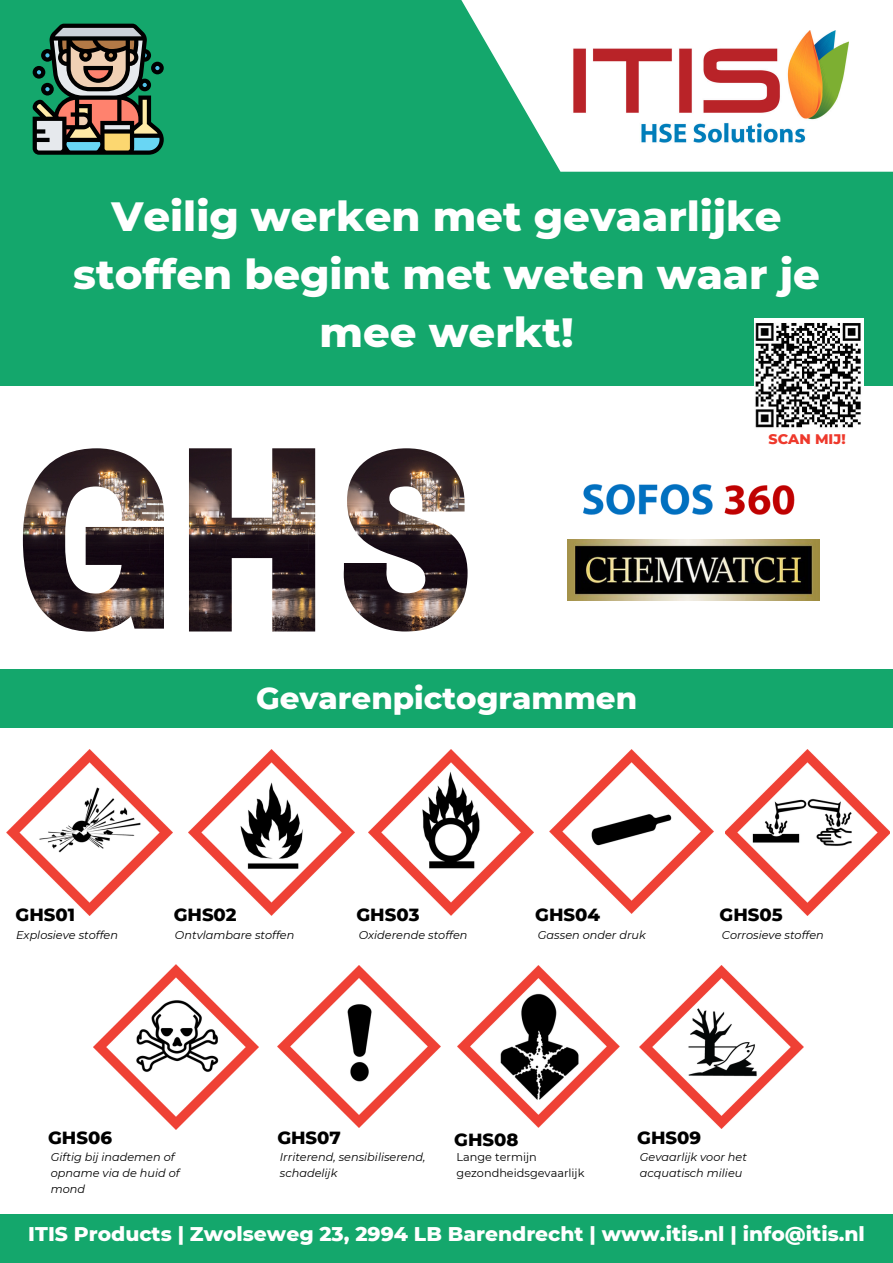
<style>
.page{position:relative;width:893px;height:1263px;background:#fff}
.page>*{position:absolute;margin:0;border:0;box-sizing:border-box;transform-origin:0 0}
.t1{font:800 41.7px/57.9px "Montserrat";color:#fff;text-align:center}
.t2{font:800 30.83px "Montserrat";color:#fff}
.t3{font:800 20.25px "Montserrat";color:#fff}
.t4{font:800 17.92px "Montserrat";color:#000}
.t5{font:800 14.17px "Montserrat";color:#ee392c}
.t6{font:italic 11.32px/15.8px "Montserrat";color:#000}
.t7{font:11.32px/15.8px "Montserrat";color:#000}
</style>
<div class="page">
<div style="left:0;top:0;width:893px;height:386px;background:#14a76c"></div>
<svg style="left:461px;top:0;width:432px;height:172px;fill:#fff"></svg>
<img style="left:567px;top:30px;width:282px;height:118px">
<svg style="left:33px;top:24px;width:131px;height:131px"></svg>
<div style="left:0;top:1214px;width:893px;height:49px;background:#14a76c"></div>
<img style="left:23px;top:448px;width:141px;height:183px">
<img style="left:189px;top:448px;width:126px;height:183px">
<img style="left:344px;top:448px;width:123px;height:183px">
<div style="left:0;top:669px;width:893px;height:59px;background:#14a76c"></div>
<img style="left:7px;top:749px;width:166px;height:166px">
<img style="left:189px;top:749px;width:165px;height:166px">
<img style="left:368px;top:749px;width:166px;height:166px">
<img style="left:549px;top:749px;width:164px;height:164px">
<img style="left:725px;top:749px;width:164px;height:166px">
<img style="left:93px;top:964px;width:165px;height:166px">
<img style="left:277px;top:965px;width:163px;height:162px">
<img style="left:457px;top:965px;width:162px;height:162px">
<img style="left:640px;top:965px;width:163px;height:164px">
<img style="left:567px;top:484px;width:242px;height:56px">
<img style="left:567px;top:540px;width:252px;height:61px">
<img style="left:755px;top:318px;width:108px;height:110px">
<h4 class="t1" style="left:73px;top:187px;width:748px">Veilig werken met gevaarlijke stoffen begint met weten waar je mee werkt!</h4>
<p class="t2" style="left:256px;top:679px;width:383px">Gevarenpictogrammen</p>
<p class="t5" style="left:768px;top:430px;width:78px">SCAN MIJ!</p>
<p class="t4" style="left:16px;top:903px;width:61px">GHS01</p>
<p class="t4" style="left:174px;top:903px;width:64px">GHS02</p>
<p class="t4" style="left:356px;top:903px;width:65px">GHS03</p>
<p class="t4" style="left:535px;top:903px;width:66px">GHS04</p>
<p class="t4" style="left:719px;top:903px;width:65px">GHS05</p>
<h4 class="t6" style="left:175px;top:927px;width:121px">Ontvlambare stoffen</h4>
<p class="t6" style="left:359px;top:927px;width:110px">Oxiderende stoffen</p>
<p class="t6" style="left:538px;top:927px;width:109px">Gassen onder druk</p>
<h4 class="t6" style="left:722px;top:927px;width:103px">Corrosieve stoffen</h4>
<p class="t6" style="left:16px;top:927px;width:103px">Explosieve stoffen</p>
<p class="t4" style="left:48px;top:1126px;width:65px">GHS06</p>
<p class="t4" style="left:277px;top:1126px;width:65px">GHS07</p>
<h4 class="t4" style="left:454px;top:1128px;width:66px">GHS08</h4>
<p class="t4" style="left:637px;top:1126px;width:65px">GHS09</p>
<p class="t6" style="left:51px;top:1149px;width:130px">Giftig bij inademen of opname via de huid of mond</p>
<p class="t6" style="left:280px;top:1149px;width:147px">Irriterend, sensibiliserend,</p>
<p class="t7" style="left:456px;top:1149px;width:129px">Lange termijn gezondheidsgevaarlijk</p>
<h4 class="t6" style="left:640px;top:1149px;width:109px">Gevaarlijk voor het</h4>
<h4 class="t6" style="left:280px;top:1165px;width:59px">schadelijk</h4>
<p class="t6" style="left:640px;top:1165px;width:104px">acquatisch milieu</p>
<h4 class="t3" style="left:28px;top:1221px;width:838px">ITIS Products | Zwolseweg 23, 2994 LB Barendrecht | www.itis.nl | info@itis.nl</h4>
</div>
